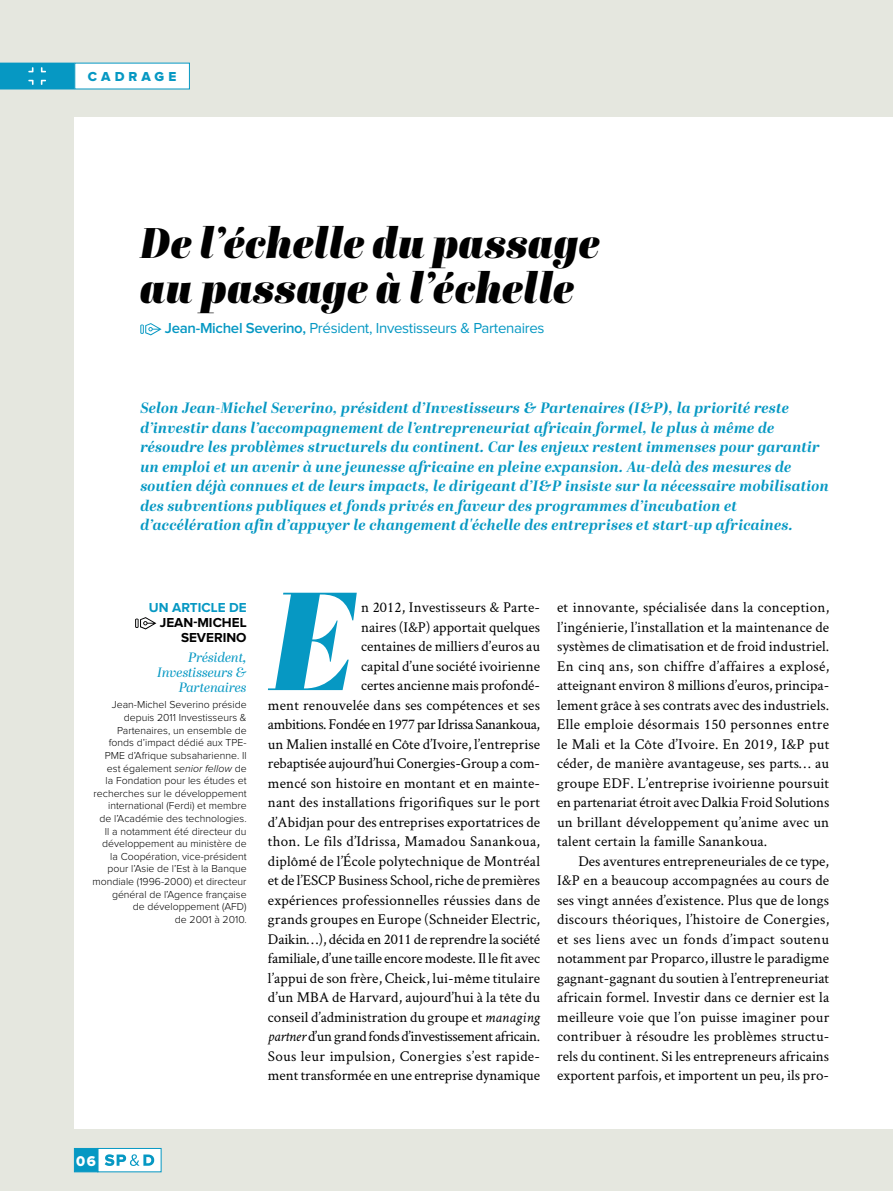
<style>
.page{position:relative;width:893px;height:1191px;background:#e5e7df}
.page>*{position:absolute;margin:0;border:0;box-sizing:border-box;transform-origin:0 0}
.t1{font:italic 139.05px "Abril Display Bl";color:#0698c3}
.t2{font:italic 42.75px/45px "Abril Display Bl";letter-spacing:.02em;color:#000}
.t3{font:15px/19.5px "Crimson Text";letter-spacing:.005em;color:#000;text-align:justify}
.t4{font:italic 700 15px/19.5px "Abril Display";letter-spacing:.025em;color:#0698c3}
.t5{font:15px "Proxima Nova";letter-spacing:-.02em;color:#0698c3}
.t6{font:14.7px "Proxima Nova Extrabld";color:#fff}
.t7{font:italic 13.5px/15px "Abril Display";color:#0698c3;text-align:right}
.t8{font:700 13.5px/15px "Proxima Nova";color:#000;text-align:right}
.t9{font:700 13.5px "Proxima Nova";color:#0698c3}
.t10{font:13.5px "Proxima Nova Extrabld";letter-spacing:.3em;color:#0698c3}
.t11{font:300 10.5px/12.6px "Proxima Nova";color:#000;text-align:right}
.s1{font-weight:600}
.s2{font-style:italic}
</style>
<div class="page">
<div style="left:74px;top:117px;width:819px;height:1011px;background:#fff"></div>
<svg style="left:140px;top:323px;width:22px;height:12px"></svg>
<svg style="left:135px;top:617px;width:21px;height:12px"></svg>
<div style="left:97px;top:1148px;width:64px;height:24px;background:#fff;border:1px solid #0698c3"></div>
<svg style="left:105px;top:1154px;width:49px;height:12px"></svg>
<div style="left:74px;top:1148px;width:24px;height:24px;background:#0698c3"></div>
<div style="left:0;top:63px;width:74px;height:26px;background:#0698c3"></div>
<svg style="left:28px;top:67px;width:18px;height:18px"></svg>
<div style="left:75px;top:63px;width:114px;height:26px;background:#fff"></div>
<p class="t10" style="left:88px;top:71px;width:90px">CADRAGE</p>
<h2 class="t2" style="left:140px;top:220px;width:461px">De l’échelle du passage au passage à l’échelle</h2>
<p class="t5" style="left:165px;top:321px;width:381px"><span class="s1">Jean-Michel Severino,</span> Président, Investisseurs &amp; Partenaires</p>
<p class="t4" style="left:140px;top:399px;width:690px">Selon Jean-Michel Severino, président d’Investisseurs &amp; Partenaires (I&amp;P), la priorité reste d’investir dans l’accompagnement de l’entrepreneuriat africain formel, le plus à même de résoudre les problèmes structurels du continent. Car les enjeux restent immenses pour garantir un emploi et un avenir à une jeunesse africaine en pleine expansion. Au-delà des mesures de soutien déjà connues et de leurs impacts, le dirigeant d’I&amp;P insiste sur la nécessaire mobilisation des subventions publiques et fonds privés en faveur des programmes d’incubation et d’accélération afin d’appuyer le changement d'échelle des entreprises et start-up africaines.</p>
<p class="t9" style="left:149px;top:601px;width:99px">UN ARTICLE DE</p>
<p class="t8" style="left:160px;top:616px;width:88px">JEAN-MICHEL<br>SEVERINO</p>
<p class="t7" style="left:157px;top:650px;width:91px">Président,<br>Investisseurs &amp;<br>Partenaires</p>
<p class="t11" style="left:92px;top:699px;width:156px">Jean-Michel Severino préside depuis 2011 Investisseurs &amp;<br>Partenaires, un ensemble de fonds d’impact dédié aux TPE-<br>PME d’Afrique subsaharienne. Il est également <span class="s2">senior fellow</span> de<br>la Fondation pour les études et recherches sur le développement international (Ferdi) et membre<br>de l’Académie des technologies.<br>Il a notamment été directeur du développement au ministère de la Coopération, vice-président pour l’Asie de l’Est à la Banque mondiale (1996-2000) et directeur général de l’Agence française<br>de développement (AFD)<br>de 2001 à 2010.</p>
<h1 class="t1" style="left:270px;top:542px;width:86px">E</h1>
<p class="t3" style="left:268px;top:597px;width:274px;text-align:right">n 2012, Investisseurs &amp; Parte-<br>naires (I&amp;P) apportait quelques<br>centaines de milliers d’euros au<br>capital d’une société ivoirienne<br>certes ancienne mais profondé-<br>ment renouvelée dans ses compétences et ses ambitions. Fondée en 1977 par Idrissa Sanankoua, un Malien installé en Côte d’Ivoire, l’entreprise rebaptisée aujourd’hui Conergies-Group a com&shy;mencé son histoire en montant et en mainte&shy;nant des installations frigorifiques sur le port d’Abidjan pour des entreprises exportatrices de thon. Le fils d’Idrissa, Mamadou Sanankoua, diplômé de l’École polytechnique de Montréal et de l’ESCP Business School, riche de premières expériences professionnelles réussies dans de grands groupes en Europe (Schneider Electric, Daikin…), décida en 2011 de reprendre la société familiale, d’une taille encore modeste. Il le fit avec l’appui de son frère, Cheick, lui-même titulaire d’un MBA de Harvard, aujourd’hui à la tête du conseil d’administration du groupe et <span class="s2">managing partner</span> d’un grand fonds d’investissement africain.<br>Sous leur impulsion, Conergies s’est rapide&shy;ment transformée en une entreprise dynamique</p>
<p class="t3" style="left:557px;top:597px;width:274px">et innovante, spécialisée dans la conception, l’ingénierie, l’installation et la maintenance de systèmes de climatisation et de froid industriel.<br>En cinq ans, son chiffre d’affaires a explosé, atteignant environ 8 millions d’euros, principa&shy;lement grâce à ses contrats avec des industriels.<br>Elle emploie désormais 150 personnes entre le Mali et la Côte d’Ivoire. En 2019, I&amp;P put céder, de manière avantageuse, ses parts… au groupe EDF. L’entreprise ivoirienne poursuit en partenariat étroit avec Dalkia Froid Solutions un brillant développement qu’anime avec un talent certain la famille Sanankoua.</p>
<p class="t3" style="left:557px;top:850px;width:274px;text-indent:21px">Des aventures entrepreneuriales de ce type, I&amp;P en a beaucoup accompagnées au cours de ses vingt années d’existence. Plus que de longs discours théoriques, l’histoire de Conergies, et ses liens avec un fonds d’impact soutenu notamment par Proparco, illustre le paradigme gagnant-gagnant du soutien à l’entrepreneuriat africain formel. Investir dans ce dernier est la meilleure voie que l’on puisse imaginer pour contribuer à résoudre les problèmes structu&shy;rels du continent. Si les entrepreneurs africains exportent parfois, et importent un peu, ils pro-</p>
<p class="t6" style="left:76px;top:1154px;width:21px">06</p>
</div>
